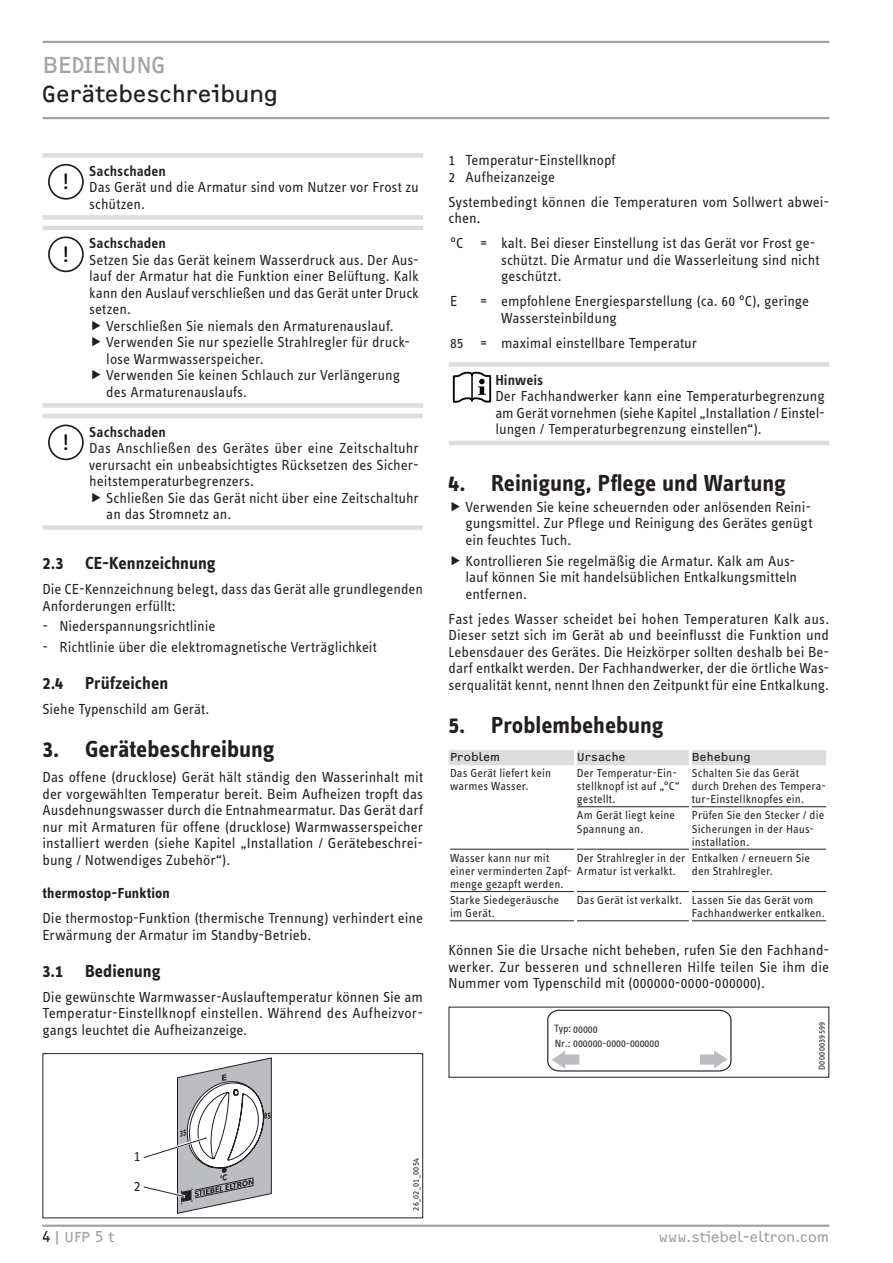
<style>
.page{position:relative;width:893px;height:1263px;background:#fff}
.page>*{position:absolute;margin:0;border:0;box-sizing:border-box;transform-origin:0 0}
.t1{font:700 24px "STE Info Text";color:#231f20}
.t2{font:24px "F2 FOCR Bczyk Com";letter-spacing:-.005em;color:#231f20}
.t3{font:24px "F2 FOCR Bczyk Com";letter-spacing:-.035em;color:#a1a3a6}
.t4{font:23.25px "STE Info Text";color:#000}
.t5{font:700 18px "STE Info Text";color:#231f20}
.t6{font:15px/16.5px "STE Info Text";color:#231f20}
.t7{font:600 15px "STE Info Text";letter-spacing:.005em;color:#231f20}
.t8{font:15px "F2 FOCR Bczyk Com";color:#a1a3a6}
.t9{font:700 15px "STE Info Text";letter-spacing:.01em;color:#231f20}
.t10{font:12px/13.2px "STE Info Text";letter-spacing:.01em;color:#231f20}
.t11{font:12px "F2 FOCR Bczyk Com";letter-spacing:.01em;color:#231f20}
.t12{font:10.8px/13.6px "STE Info Office";color:#231f20}
.t13{font:9px "STE Info Text";letter-spacing:.025em;color:#231f20}
.s1{color:#231f20}
</style>
<div class="page">
<hr style="left:43px;top:41px;width:786px;height:2px;background:#a1a3a6">
<hr style="left:43px;top:117px;width:786px;height:2px;background:#a1a3a6">
<hr style="left:43px;top:1224px;width:786px;height:3px;background:#a1a3a6">
<div style="left:43px;top:153px;width:380px;height:5px;background:#dcdddf"></div>
<div style="left:43px;top:215px;width:380px;height:5px;background:#dcdddf"></div>
<div style="left:48px;top:164px;width:36px;height:36px;border:2px solid #231f20;border-radius:50%"></div>
<hr style="left:43px;top:226px;width:380px;height:4px;background:#dcdddf">
<div style="left:43px;top:403px;width:380px;height:5px;background:#dcdddf"></div>
<div style="left:48px;top:236px;width:36px;height:36px;border:2px solid #231f20;border-radius:50%"></div>
<hr style="left:43px;top:414px;width:380px;height:4px;background:#dcdddf">
<div style="left:43px;top:525px;width:380px;height:5px;background:#dcdddf"></div>
<div style="left:48px;top:424px;width:36px;height:36px;border:2px solid #231f20;border-radius:50%"></div>
<div style="left:43px;top:1053px;width:380px;height:165px;border:1px solid #231f20"></div>
<div style="left:449px;top:362px;width:380px;height:5px;background:#dcdddf"></div>
<hr style="left:449px;top:441px;width:380px;height:4px;background:#dcdddf">
<svg style="left:453px;top:372px;width:38px;height:31px"></svg>
<hr style="left:471px;top:375px;width:2px;height:25px;background:#000">
<div style="left:449px;top:750px;width:377px;height:15px;background:#dcdddf"></div>
<hr style="left:689px;top:750px;width:3px;height:15px;background:#fff">
<hr style="left:574px;top:750px;width:3px;height:15px;background:#fff">
<hr style="left:577px;top:806px;width:112px;height:1px;background:#231f20">
<hr style="left:692px;top:806px;width:134px;height:1px;background:#231f20">
<hr style="left:450px;top:849px;width:124px;height:1px;background:#231f20">
<hr style="left:577px;top:849px;width:112px;height:1px;background:#231f20">
<hr style="left:692px;top:849px;width:134px;height:1px;background:#231f20">
<hr style="left:450px;top:891px;width:124px;height:1px;background:#231f20">
<hr style="left:577px;top:891px;width:112px;height:1px;background:#231f20">
<hr style="left:692px;top:891px;width:134px;height:1px;background:#231f20">
<hr style="left:450px;top:920px;width:124px;height:1px;background:#231f20">
<hr style="left:577px;top:920px;width:112px;height:1px;background:#231f20">
<hr style="left:692px;top:920px;width:134px;height:1px;background:#231f20">
<svg style="left:547px;top:1009px;width:185px;height:63px"></svg>
<svg style="left:143px;top:1057px;width:129px;height:157px"></svg>
<h1 class="t3" style="left:43px;top:51px;width:125px">BEDIENUNG</h1>
<h1 class="t2" style="left:43px;top:80px;width:238px">Gerätebeschreibung</h1>
<h2 class="t4" style="left:62px;top:169px;width:8px">!</h2>
<h2 class="t4" style="left:62px;top:241px;width:8px">!</h2>
<p class="t7" style="left:89px;top:162px;width:78px">Sachschaden</p>
<p class="t6" style="left:89px;top:179px;width:331px">Das Gerät und die Armatur sind vom Nutzer vor Frost zu schützen.</p>
<p class="t7" style="left:89px;top:235px;width:78px">Sachschaden</p>
<p class="t6" style="left:89px;top:252px;width:331px">Setzen Sie das Gerät keinem Wasserdruck aus. Der Aus-</p>
<p class="t6" style="left:89px;top:268px;width:331px">lauf der Armatur hat die Funktion einer Belüftung. Kalk</p>
<p class="t6" style="left:89px;top:285px;width:331px">kann den Auslauf verschließen und das Gerät unter Druck</p>
<p class="t6" style="left:89px;top:301px;width:43px">setzen.</p>
<p class="t6" style="left:106px;top:318px;width:289px">Verschließen Sie niemals den Armaturenauslauf.</p>
<p class="t6" style="left:106px;top:334px;width:306px">Verwenden Sie nur spezielle Strahlregler für druck-</p>
<p class="t6" style="left:106px;top:351px;width:159px">lose Warmwasserspeicher.</p>
<p class="t6" style="left:106px;top:367px;width:295px">Verwenden Sie keinen Schlauch zur Verlängerung</p>
<p class="t6" style="left:106px;top:384px;width:142px">des Armaturenauslaufs.</p>
<p class="t7" style="left:89px;top:423px;width:78px">Sachschaden</p>
<p class="t6" style="left:89px;top:440px;width:331px;text-align:justify">Das Anschließen des Gerätes über eine Zeitschaltuhr verursacht ein unbeabsichtigtes Rücksetzen des Sicher&shy;heitstemperaturbegrenzers.</p>
<p class="t6" style="left:106px;top:489px;width:314px">Schließen Sie das Gerät nicht über eine Zeitschaltuhr an das Stromnetz an.</p>
<p class="t5" style="left:43px;top:553px;width:175px">2.3 CE-Kennzeichnung</p>
<p class="t6" style="left:43px;top:581px;width:382px">Die CE-Kennzeichnung belegt, dass das Gerät alle grundlegenden<br>Anforderungen erfüllt:</p>
<p class="t6" style="left:43px;top:618px;width:174px">- Niederspannungsrichtlinie</p>
<p class="t6" style="left:43px;top:639px;width:336px">- Richtlinie über die elektromagnetische Verträglichkeit</p>
<p class="t5" style="left:43px;top:672px;width:127px">2.4 Prüfzeichen</p>
<p class="t6" style="left:43px;top:701px;width:168px">Siehe Typenschild am Gerät.</p>
<h1 class="t1" style="left:43px;top:735px;width:233px">3. Gerätebeschreibung</h1>
<p class="t6" style="left:43px;top:769px;width:382px;text-align:justify">Das offene (drucklose) Gerät hält ständig den Wasserinhalt mit der vorgewählten Temperatur bereit. Beim Aufheizen tropft das Ausdehnungswasser durch die Entnahmearmatur. Das Gerät darf nur mit Armaturen für offene (drucklose) Warmwasserspeicher installiert werden (siehe Kapitel „Installation / Gerätebeschrei&shy;bung / Notwendiges Zubehör“).</p>
<p class="t9" style="left:43px;top:885px;width:129px">thermostop-Funktion</p>
<p class="t6" style="left:43px;top:910px;width:382px">Die thermostop-Funktion (thermische Trennung) verhindert eine<br>Erwärmung der Armatur im Standby-Betrieb.</p>
<p class="t5" style="left:43px;top:960px;width:120px">3.1 Bedienung</p>
<p class="t6" style="left:43px;top:988px;width:382px;text-align:justify">Die gewünschte Warmwasser-Auslauftemperatur können Sie am Temperatur-Einstellknopf einstellen. Während des Aufheizvor&shy;gangs leuchtet die Aufheizanzeige.</p>
<h2 class="t4" style="left:62px;top:429px;width:8px">!</h2>
<p class="t6" style="left:449px;top:152px;width:168px">1 Temperatur-Einstellknopf<br>2 Aufheizanzeige</p>
<p class="t6" style="left:449px;top:193px;width:382px">Systembedingt können die Temperaturen vom Sollwert abwei&shy;chen.</p>
<p class="t6" style="left:501px;top:235px;width:320px;text-indent:-51px">°C = kalt. Bei dieser Einstellung ist das Gerät vor Frost ge&shy;schützt. Die Armatur und die Wasserleitung sind nicht geschützt.</p>
<p class="t6" style="left:450px;top:293px;width:9px">E</p>
<p class="t6" style="left:501px;top:293px;width:310px;text-indent:-21px">= empfohlene Energiesparstellung (ca. 60 °C), geringe<br>Wassersteinbildung</p>
<p class="t6" style="left:450px;top:334px;width:248px">85 = maximal einstellbare Temperatur</p>
<p class="t7" style="left:495px;top:371px;width:49px">Hinweis</p>
<p class="t6" style="left:495px;top:388px;width:331px;text-align:justify">Der Fachhandwerker kann eine Temperaturbegrenzung am Gerät vornehmen (siehe Kapitel „Installation / Einstel&shy;lungen / Temperaturbegrenzung einstellen“).</p>
<h1 class="t1" style="left:449px;top:469px;width:339px">4. Reinigung, Pflege und Wartung</h1>
<p class="t6" style="left:466px;top:499px;width:348px;text-align:justify">Verwenden Sie keine scheuernden oder anlösenden Reini&shy;gungsmittel. Zur Pflege und Reinigung des Gerätes genügt ein feuchtes Tuch.</p>
<p class="t6" style="left:466px;top:552px;width:333px">Kontrollieren Sie regelmäßig die Armatur. Kalk am Aus&shy;lauf können Sie mit handelsüblichen Entkalkungsmitteln entfernen.</p>
<p class="t6" style="left:449px;top:610px;width:382px;text-align:justify">Fast jedes Wasser scheidet bei hohen Temperaturen Kalk aus.<br>Dieser setzt sich im Gerät ab und beeinflusst die Funktion und Lebensdauer des Gerätes. Die Heizkörper sollten deshalb bei Be&shy;darf entkalkt werden. Der Fachhandwerker, der die örtliche Was&shy;serqualität kennt, nennt Ihnen den Zeitpunkt für eine Entkalkung.</p>
<h1 class="t1" style="left:449px;top:711px;width:217px">5. Problembehebung</h1>
<p class="t11" style="left:450px;top:750px;width:52px">Problem</p>
<p class="t11" style="left:577px;top:750px;width:50px">Ursache</p>
<p class="t11" style="left:692px;top:750px;width:61px">Behebung</p>
<p class="t10" style="left:450px;top:766px;width:103px">Das Gerät liefert kein warmes Wasser.</p>
<p class="t10" style="left:577px;top:766px;width:104px">Der Temperatur-Ein&shy;stellknopf ist auf „°C“ gestellt.</p>
<p class="t10" style="left:692px;top:766px;width:136px">Schalten Sie das Gerät durch Drehen des Tempera&shy;tur-Einstellknopfes ein.</p>
<p class="t10" style="left:577px;top:809px;width:100px">Am Gerät liegt keine<br>Spannung an.</p>
<p class="t10" style="left:692px;top:809px;width:134px">Prüfen Sie den Stecker / die<br>Sicherungen in der Haus&shy;installation.</p>
<p class="t10" style="left:450px;top:851px;width:227px">Wasser kann nur mit<br>einer verminderten Zapf- Armatur ist verkalkt. menge gezapft werden.</p>
<p class="t10" style="left:577px;top:851px;width:110px">Der Strahlregler in der</p>
<p class="t10" style="left:692px;top:851px;width:120px">Entkalken / erneuern Sie den Strahlregler.</p>
<p class="t10" style="left:450px;top:894px;width:111px">Starke Siedegeräusche im Gerät.</p>
<p class="t10" style="left:692px;top:894px;width:134px;text-indent:-115px">Das Gerät ist verkalkt. Lassen Sie das Gerät vom<br>Fachhandwerker entkalken.</p>
<p class="t6" style="left:449px;top:942px;width:382px;text-align:justify">Können Sie die Ursache nicht beheben, rufen Sie den Fachhand&shy;werker. Zur besseren und schnelleren Hilfe teilen Sie ihm die Nummer vom Typenschild mit (000000-0000-000000).</p>
<p class="t12" style="left:554px;top:1022px;width:107px">Typ: 00000<br>Nr.: 000000-0000-000000</p>
<p class="t13" style="left:817px;top:1070px;width:50px;rotate:-90deg">D0000039599</p>
<p class="t6" style="left:134px;top:1141px;width:9px;line-height:29.5px">1<br>2</p>
<p class="t13" style="left:411px;top:1210px;width:54px;rotate:-90deg">26_02_01_0054</p>
<p class="t8" style="left:43px;top:1228px;width:73px"><span class="s1">4</span>|UFP 5 t</p>
<p class="t8" style="left:659px;top:1228px;width:172px">www.stiebel-eltron.com</p>
</div>
